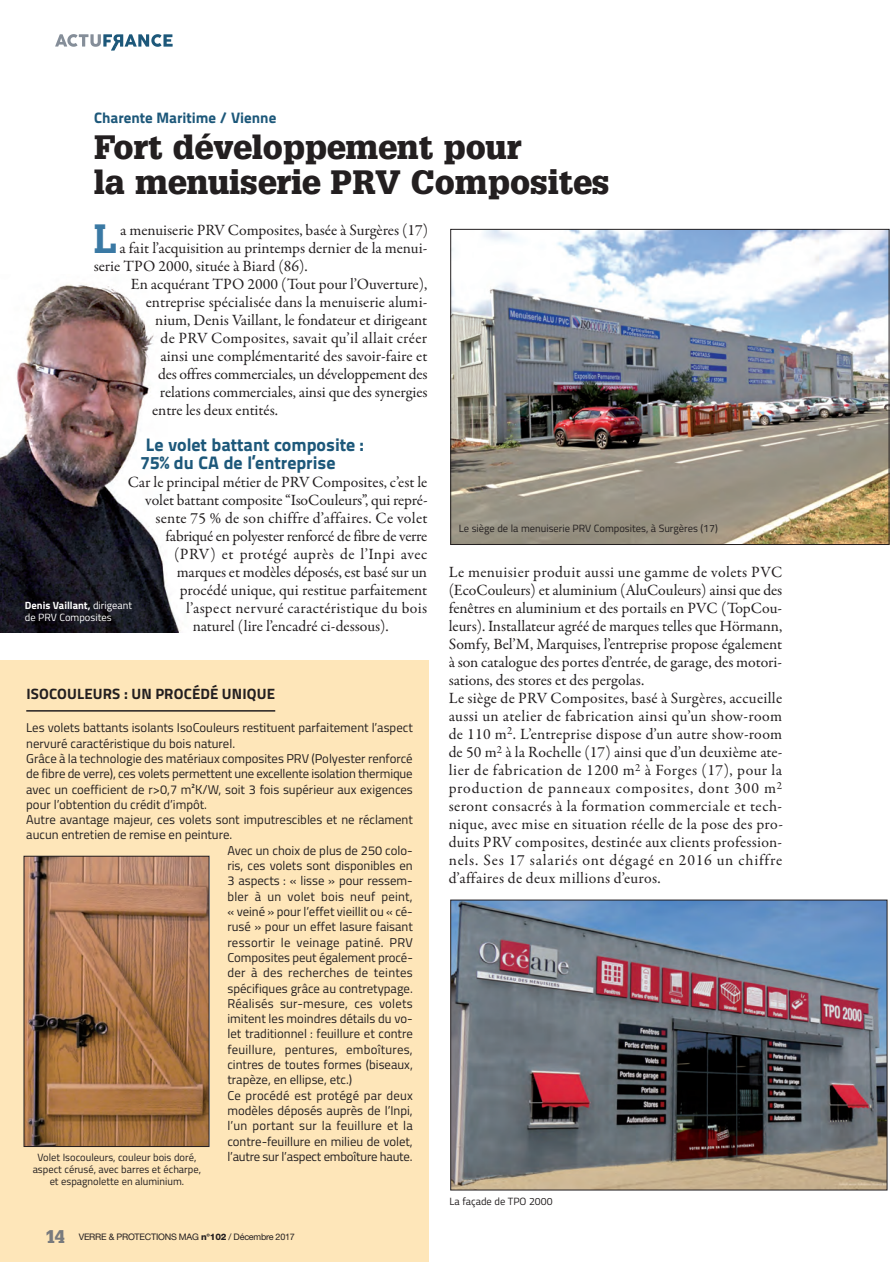
<style>
.page{position:relative;width:891px;height:1262px;background:#fff}
.page>*{position:absolute;margin:0;border:0;box-sizing:border-box;transform-origin:0 0}
.t1{font:700 40.5px "Calvert MT Std";color:#3a79a4}
.t2{font:900 33px/34.5px "Glypha LT Std";color:#231f20}
.t3{font:18px/18px "Titillium Text 25 L 999 wt";color:#1d587a}
.t4{font:15.75px/18px "Garamond Premr Pro";letter-spacing:.005em;color:#231f20}
.t5{font:15.75px "Garamond Premr Pro";letter-spacing:-.02em;color:#231f20}
.t6{font:15.75px "Garamond Premr Pro";letter-spacing:.025em;color:#231f20}
.t7{font:700 15px "Titillium";letter-spacing:.01em;color:#231f20}
.t8{font:15px "Titillium Text 25 L 999 wt";color:#1d587a}
.t9{font:12.75px "Titillium";color:#231f20}
.t10{font:12.75px "Titillium";letter-spacing:.02em;color:#231f20}
.t11{font:10.5px/12px "Titillium";color:#231f20;text-align:center}
.t12{font:10.5px/12px "Titillium";color:#fff}
.t13{font:9px "Helvetica Neue LT Std";letter-spacing:-.025em;color:#231f20}
.s1{font-weight:700}
.s2{font-family:"Glypha LT Std";font-weight:900;font-size:18px;color:#787a7d}
.s3{font-weight:800}
</style>
<div class="page">
<img style="left:0;top:284px;width:181px;height:348px">
<div style="left:0;top:660px;width:429px;height:601px;background:#fee6b9"></div>
<svg style="left:55px;top:34px;width:117px;height:17px"></svg>
<hr style="left:26px;top:710px;width:249px;height:1px;background:#231f20">
<img style="left:26px;top:857px;width:181px;height:287px">
<img style="left:452px;top:901px;width:433px;height:287px">
<img style="left:452px;top:231px;width:435px;height:312px">
<div style="left:450px;top:229px;width:439px;height:316px;border:1px solid #231f20"></div>
<p class="t8" style="left:94px;top:112px;width:184px">Charente Maritime / Vienne</p>
<h2 class="t2" style="left:94px;top:132px;width:517px">Fort développement pour<br>la menuiserie PRV Composites</h2>
<h1 class="t1" style="left:94px;top:223px;width:25px">L</h1>
<p class="t4" style="left:120px;top:222px;width:309px">a menuiserie PRV Composites, basée à Surgères (17)</p>
<p class="t4" style="left:119px;top:240px;width:309px">a fait l’acquisition au printemps dernier de la menui-</p>
<p class="t4" style="left:94px;top:258px;width:215px">serie TPO 2000, située à Biard (86).</p>
<p class="t4" style="left:131px;top:276px;width:298px">En acquérant TPO 2000 (Tout pour l’Ouverture),</p>
<p class="t4" style="left:146px;top:294px;width:283px">entreprise spécialisée dans la menuiserie alumi-</p>
<p class="t4" style="left:155px;top:312px;width:273px">nium, Denis Vaillant, le fondateur et dirigeant</p>
<p class="t4" style="left:160px;top:330px;width:268px">de PRV Composites, savait qu’il allait créer</p>
<p class="t4" style="left:160px;top:348px;width:269px">ainsi une complémentarité des savoir-faire et</p>
<p class="t4" style="left:158px;top:366px;width:271px">des offres commerciales, un développement des</p>
<p class="t4" style="left:160px;top:384px;width:269px">relations commerciales, ainsi que des synergies</p>
<p class="t4" style="left:152px;top:402px;width:127px">entre les deux entités.</p>
<p class="t3" style="left:140px;top:437px;width:225px">Le volet battant composite :<br>75% du CA de l’entreprise</p>
<p class="t4" style="left:128px;top:474px;width:301px">Car le principal métier de PRV Composites, c’est le</p>
<p class="t4" style="left:145px;top:492px;width:284px">volet battant composite “IsoCouleurs”, qui repré-</p>
<p class="t4" style="left:155px;top:510px;width:274px">sente 75 % de son chiffre d’affaires. Ce volet</p>
<p class="t5" style="left:165px;top:529px;width:263px">fabriqué en polyester renforcé de fibre de verre</p>
<p class="t6" style="left:174px;top:547px;width:255px">(PRV) et protégé auprès de l’Inpi avec</p>
<p class="t4" style="left:177px;top:564px;width:252px">marques et modèles déposés, est basé sur un</p>
<p class="t4" style="left:180px;top:582px;width:249px">procédé unique, qui restitue parfaitement</p>
<p class="t4" style="left:186px;top:600px;width:242px">l’aspect nervuré caractéristique du bois</p>
<p class="t4" style="left:193px;top:618px;width:197px">naturel (lire l’encadré ci-dessous).</p>
<p class="t12" style="left:25px;top:600px;width:109px"><span class="s1">Denis Vaillant,</span> dirigeant de prV composites</p>
<p class="t7" style="left:26px;top:688px;width:250px">ISOCOULEURS : UN PROCÉDÉ UNIQUE</p>
<p class="t9" style="left:26px;top:723px;width:388px">les volets battants isolants isocouleurs restituent parfaitement l’aspect</p>
<p class="t9" style="left:26px;top:738px;width:210px">nervuré caractéristique du bois naturel.</p>
<p class="t9" style="left:26px;top:753px;width:388px">Grâce à la technologie des matériaux composites prV (polyester renforcé</p>
<p class="t9" style="left:26px;top:769px;width:388px">de fibre de verre), ces volets permettent une excellente isolation thermique</p>
<p class="t9" style="left:26px;top:784px;width:388px">avec un coefficient de r&gt;0,7 m²K/W, soit 3 fois supérieur aux exigences</p>
<p class="t9" style="left:26px;top:799px;width:182px">pour l’obtention du crédit d’impôt.</p>
<p class="t9" style="left:26px;top:815px;width:388px">autre avantage majeur, ces volets sont imputrescibles et ne réclament</p>
<p class="t9" style="left:26px;top:830px;width:207px">aucun entretien de remise en peinture.</p>
<p class="t9" style="left:227px;top:845px;width:187px">avec un choix de plus de 250 colo-</p>
<p class="t9" style="left:227px;top:860px;width:187px">ris, ces volets sont disponibles en</p>
<p class="t9" style="left:227px;top:876px;width:187px">3 aspects : « lisse » pour ressem-</p>
<p class="t9" style="left:227px;top:891px;width:187px">bler à un volet bois neuf peint,</p>
<p class="t9" style="left:227px;top:906px;width:187px">« veiné » pour l’effet vieillit ou « cé-</p>
<p class="t9" style="left:227px;top:922px;width:187px">rusé » pour un effet lasure faisant</p>
<p class="t10" style="left:227px;top:937px;width:187px">ressortir le veinage patiné. prV</p>
<p class="t9" style="left:227px;top:952px;width:187px">composites peut également procé-</p>
<p class="t9" style="left:227px;top:968px;width:187px">der à des recherches de teintes</p>
<p class="t9" style="left:227px;top:983px;width:187px">spécifiques grâce au contretypage.</p>
<p class="t10" style="left:227px;top:998px;width:187px">réalisés sur-mesure, ces volets</p>
<p class="t9" style="left:227px;top:1013px;width:187px">imitent les moindres détails du vo-</p>
<p class="t9" style="left:227px;top:1029px;width:187px">let traditionnel : feuillure et contre</p>
<p class="t9" style="left:227px;top:1044px;width:187px">feuillure, pentures, emboîtures,</p>
<p class="t9" style="left:227px;top:1059px;width:187px">cintres de toutes formes (biseaux,</p>
<p class="t9" style="left:227px;top:1075px;width:126px">trapèze, en ellipse, etc.)</p>
<p class="t9" style="left:227px;top:1090px;width:187px">ce procédé est protégé par deux</p>
<p class="t9" style="left:227px;top:1105px;width:187px">modèles déposés auprès de l’inpi,</p>
<p class="t9" style="left:227px;top:1121px;width:187px">l’un portant sur la feuillure et la</p>
<p class="t9" style="left:227px;top:1136px;width:187px">contre-feuillure en milieu de volet,</p>
<p class="t11" style="left:37px;top:1151px;width:160px">Volet isocouleurs, couleur bois doré,</p>
<p class="t9" style="left:227px;top:1151px;width:187px">l’autre sur l’aspect emboîture haute.</p>
<p class="t11" style="left:33px;top:1163px;width:170px">aspect cérusé, avec barres et écharpe, et espagnolette en aluminium.</p>
<p class="t13" style="left:45px;top:1233px;width:251px"><span class="s2">14</span> VERRE &amp; PROTECTIONS MAG <span class="s3">n°102</span> / Décembre 2017</p>
<p class="t11" style="left:458px;top:523px;width:260px">le siège de la menuiserie prV composites, à Surgères (17)</p>
<p class="t4" style="left:448px;top:564px;width:336px">Le menuisier produit aussi une gamme de volets PVC (EcoCouleurs) et aluminium (AluCouleurs) ainsi que des fenêtres en aluminium et des portails en PVC (TopCou&shy;leurs). Installateur agréé de marques telles que Hörmann, Somfy, Bel’M, Marquises, l’entreprise propose également à son catalogue des portes d’entrée, de garage, des motori&shy;sations, des stores et des pergolas.<br>Le siège de PRV Composites, basé à Surgères, accueille aussi un atelier de fabrication ainsi qu’un show-room de 110 m<sup>2</sup>. L’entreprise dispose d’un autre show-room de 50 m<sup>2</sup> à la Rochelle (17) ainsi que d’un deuxième ate&shy;lier de fabrication de 1200 m<sup>2</sup> à Forges (17), pour la production de panneaux composites, dont 300 m<sup>2 </sup>seront consacrés à la formation commerciale et tech&shy;nique, avec mise en situation réelle de la pose des pro&shy;duits PRV composites, destinée aux clients profession&shy;nels. Ses 17 salariés ont dégagé en 2016 un chiffre d’affaires de deux millions d’euros.</p>
<p class="t11" style="left:449px;top:1196px;width:104px">la façade de tpo 2000</p>
</div>
